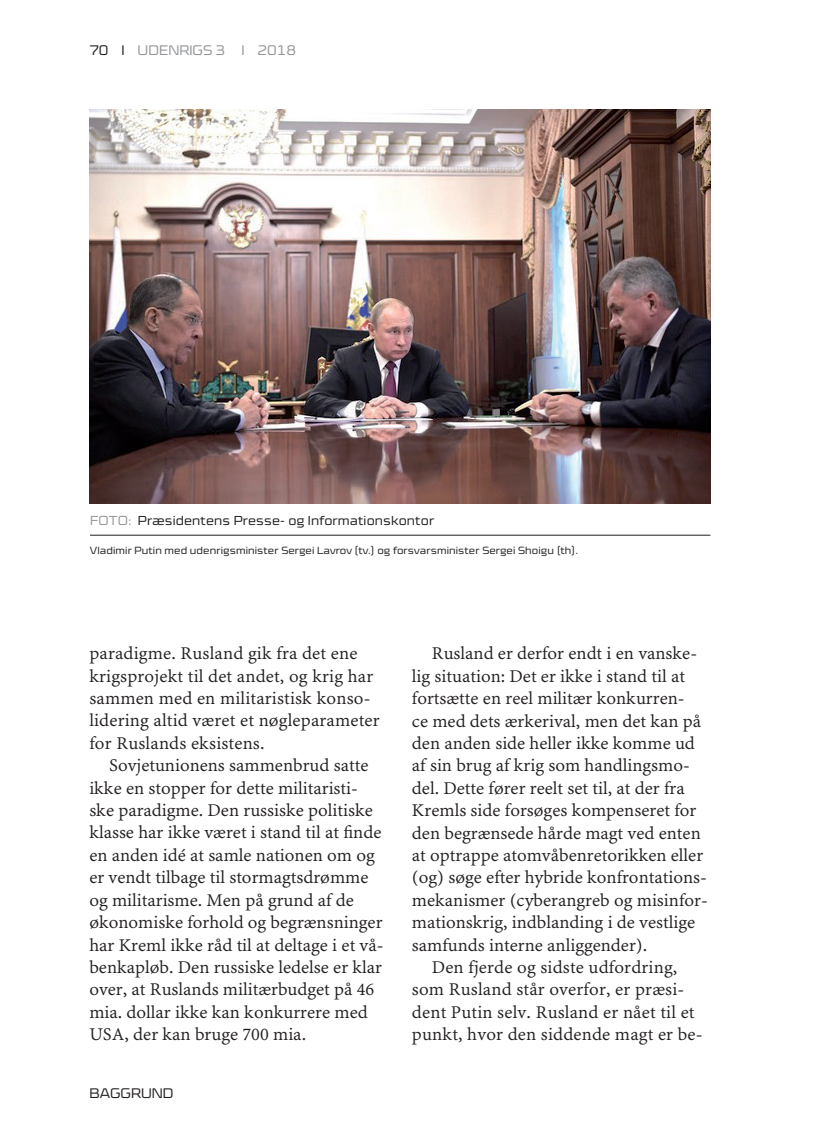
<style>
.page{position:relative;width:819px;height:1141px;background:#fff}
.page>*{position:absolute;margin:0;border:0;box-sizing:border-box;transform-origin:0 0}
.t1{font:17.85px/22.4px "Minion MM";color:#231f20}
.t2{font:300 expanded 14px "Cube OT";color:#939598}
.t3{font:300 expanded 14px "Cube OT";color:#231f20}
.t4{font:300 expanded 13.12px "Cube OT";letter-spacing:.01em;color:#231f20}
.t5{font:300 expanded 10.5px "Cube OT";letter-spacing:.01em;color:#231f20}
.s1{color:#231f20}
.s2{color:#939598}
</style>
<div class="page">
<hr style="left:90px;top:535px;width:620px;height:1px;background:#231f20">
<img style="left:89px;top:109px;width:621px;height:394px">
<p class="t2" style="left:89px;top:42px;width:208px"><span class="s1">70 I</span> UDENRIGS 3 I 2018</p>
<p class="t4" style="left:90px;top:513px;width:345px"><span class="s2">FOTO:</span> Præsidentens Presse- og Informationskontor</p>
<p class="t5" style="left:90px;top:545px;width:489px">Vladimir Putin med udenrigsminister Sergei Lavrov (tv.) og forsvarsminister Sergei Shoigu (th).</p>
<p class="t1" style="left:89px;top:642px;width:292px">paradigme. Rusland gik fra det ene krigsprojekt til det andet, og krig har sammen med en militaristisk konso&shy;lidering altid været et nøgleparameter for Ruslands eksistens.</p>
<p class="t1" style="left:89px;top:754px;width:296px;text-indent:20px">Sovjetunionens sammenbrud satte ikke en stopper for dette militaristi&shy;ske paradigme. Den russiske politiske klasse har ikke været i stand til at finde en anden idé at samle nationen om og er vendt tilbage til stormagtsdrømme og militarisme. Men på grund af de økonomiske forhold og begrænsninger har Kreml ikke råd til at deltage i et vå&shy;benkapløb. Den russiske ledelse er klar over, at Ruslands militærbudget på 46 mia. dollar ikke kan konkurrere med USA, der kan bruge 700 mia.</p>
<p class="t3" style="left:89px;top:1085px;width:86px">BAGGRUND</p>
<p class="t1" style="left:432px;top:643px;width:267px">Rusland er derfor endt i en vanske-</p>
<p class="t1" style="left:412px;top:665px;width:274px">lig situation: Det er ikke i stand til at</p>
<p class="t1" style="left:412px;top:687px;width:274px">fortsætte en reel militær konkurren-</p>
<p class="t1" style="left:412px;top:710px;width:291px">ce med dets ærkerival, men det kan på</p>
<p class="t1" style="left:412px;top:732px;width:284px">den anden side heller ikke komme ud</p>
<p class="t1" style="left:412px;top:755px;width:279px">af sin brug af krig som handlingsmo-</p>
<p class="t1" style="left:412px;top:777px;width:274px">del. Dette fører reelt set til, at der fra</p>
<p class="t1" style="left:412px;top:799px;width:286px">Kremls side forsøges kompenseret for</p>
<p class="t1" style="left:412px;top:822px;width:290px">den begrænsede hårde magt ved enten</p>
<p class="t1" style="left:412px;top:844px;width:293px">at optrappe atomvåbenretorikken eller</p>
<p class="t1" style="left:412px;top:867px;width:296px">(og) søge efter hybride konfrontations-</p>
<p class="t1" style="left:412px;top:889px;width:297px">mekanismer (cyberangreb og misinfor-</p>
<p class="t1" style="left:412px;top:911px;width:285px">mationskrig, indblanding i de vestlige</p>
<p class="t1" style="left:412px;top:934px;width:237px">samfunds interne anliggender).</p>
<p class="t1" style="left:432px;top:956px;width:247px">Den fjerde og sidste udfordring,</p>
<p class="t1" style="left:412px;top:979px;width:274px">som Rusland står overfor, er præsi-</p>
<p class="t1" style="left:412px;top:1001px;width:284px">dent Putin selv. Rusland er nået til et</p>
<p class="t1" style="left:412px;top:1023px;width:292px">punkt, hvor den siddende magt er be-</p>
</div>
